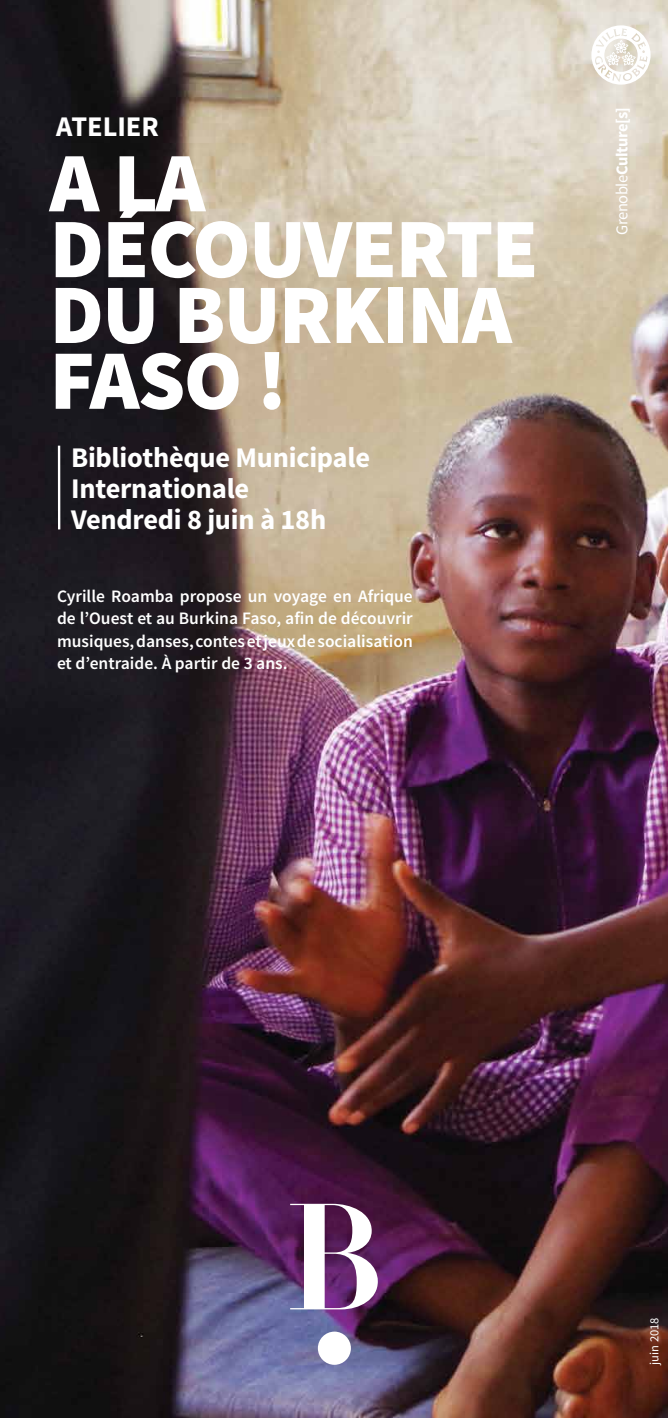
<style>
.page{position:relative;width:668px;height:1418px;background:#fff}
.page>*{position:absolute;margin:0;border:0;box-sizing:border-box;transform-origin:0 0}
.t1{font:900 84.62px/65.8px "Source Sans Pro";letter-spacing:-.02em;color:#fff}
.t2{font:700 28.5px/30.8px "Source Sans Pro";letter-spacing:-.01em;color:#fff}
.t3{font:600 17.5px/22.5px "Source Sans Pro";color:#fff;text-align:justify}
.t4{font:700 16.5px "Source Sans Pro";letter-spacing:-.025em;color:#fff}
.t5{font:12.5px "Source Sans Pro";color:#fff}
.s1{font-weight:400}
</style>
<div class="page">
<img style="left:0;top:0;width:668px;height:1417px">
<svg style="left:290px;top:1203px;width:88px;height:106px"></svg>
<div style="left:318px;top:1331px;width:33px;height:33px;background:#fff;border-radius:50%"></div>
<hr style="left:58px;top:445px;width:2px;height:84px;background:#fff">
<svg style="left:591px;top:25px;width:60px;height:60px"></svg>
<h2 class="t2" style="left:56px;top:112px;width:104px">ATELIER</h2>
<h1 class="t1" style="left:50px;top:154px;width:491px">A LA<br>DÉCOUVERTE<br>DU BURKINA<br>FASO !</h1>
<h2 class="t2" style="left:71px;top:443px;width:300px">Bibliothèque Municipale<br>Internationale<br>Vendredi 8 juin à 18h</h2>
<p class="t3" style="left:57px;top:585px;width:357px">Cyrille Roamba propose un voyage en Afrique de l’Ouest et au Burkina Faso, afin de découvrir musiques, danses, contes et jeux de socialisation et d’entraide. À partir de 3 ans.</p>
<p class="t4" style="left:612px;top:235px;width:129px;rotate:-90deg"><span class="s1">Grenoble</span>Culture[s]</p>
<p class="t5" style="left:647px;top:1364px;width:49px;rotate:-90deg">juin 2018</p>
</div>
